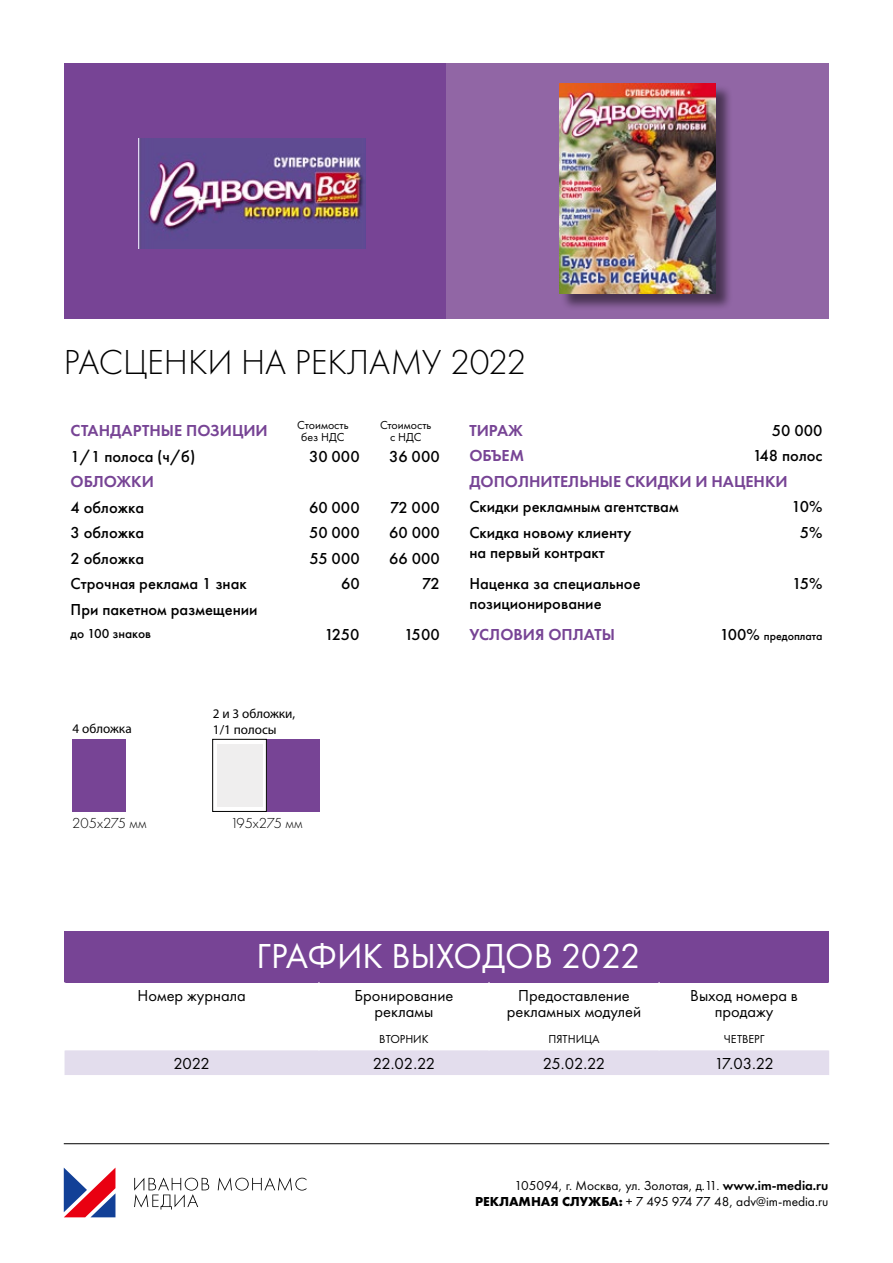
<style>
.page{position:relative;width:893px;height:1263px;background:#fff}
.page>*{position:absolute;margin:0;border:0;box-sizing:border-box;transform-origin:0 0}
.t1{font:300 36px "Futura PT";color:#000}
.t2{font:36px "Futura PT";color:#fff}
.t3{font:500 16.5px/19.8px "Futura PT";color:#000}
.t4{font:16.5px/16.5px "Futura PT";color:#000;text-align:center}
.t5{font:600 16.5px "Futura PT";color:#774495}
.t6{font:300 15px "Futura PT";color:#000}
.t7{font:13.5px/16.2px "Futura PT";color:#000;text-align:right}
.t8{font:500 13.5px "Futura PT";color:#000}
.t9{font:13.2px/15.8px "Myriad Pro";color:#000}
.t10{font:12px/12px "Futura PT";color:#000;text-align:center}
.t11{font:500 12px "Futura PT";color:#000}
.s1{font-size:16.5px}
.s2{font-weight:600}
.s3{font-weight:700}
</style>
<div class="page">
<div style="left:64px;top:64px;width:382px;height:255px;background:#774495"></div>
<div style="left:446px;top:64px;width:383px;height:255px;background:#9166a5"></div>
<img style="left:138px;top:138px;width:228px;height:111px">
<div style="left:560px;top:84px;width:173px;height:227px;background:#000;opacity:.5"></div>
<img style="left:559px;top:84px;width:156px;height:210px">
<div style="left:73px;top:739px;width:53px;height:72px;background:#774495"></div>
<div style="left:266px;top:739px;width:54px;height:72px;background:#774495"></div>
<div style="left:217px;top:744px;width:45px;height:63px;background:#efeeee"></div>
<div style="left:65px;top:931px;width:764px;height:51px;background:#774495"></div>
<div style="left:64px;top:1050px;width:765px;height:25px;background:#e3dded"></div>
<svg style="left:64px;top:1168px;width:51px;height:49px"></svg>
<svg style="left:218px;top:1177px;width:88px;height:14px"></svg>
<svg style="left:134px;top:1177px;width:75px;height:32px"></svg>
<hr style="left:64px;top:1143px;width:765px;height:1px;background:#000">
<h1 class="t1" style="left:64px;top:342px;width:464px">РАСЦЕНКИ НА РЕКЛАМУ 2022</h1>
<p class="t5" style="left:71px;top:420px;width:199px">СТАНДАРТНЫЕ ПОЗИЦИИ</p>
<p class="t10" style="left:297px;top:419px;width:53px">Стоимость без НДС</p>
<p class="t10" style="left:380px;top:419px;width:53px">Стоимость с НДС</p>
<p class="t3" style="left:71px;top:446px;width:126px">1/1 полоса (ч/б)</p>
<p class="t3" style="left:309px;top:446px;width:52px">30 000</p>
<p class="t3" style="left:389px;top:446px;width:52px">36 000</p>
<p class="t5" style="left:71px;top:471px;width:85px">ОБЛОЖКИ</p>
<p class="t3" style="left:71px;top:497px;width:75px">4 обложка</p>
<p class="t3" style="left:309px;top:497px;width:52px">60 000</p>
<p class="t3" style="left:390px;top:497px;width:51px">72 000</p>
<p class="t3" style="left:71px;top:523px;width:75px">3 обложка</p>
<p class="t3" style="left:309px;top:523px;width:52px">50 000</p>
<p class="t3" style="left:389px;top:523px;width:52px">60 000</p>
<p class="t3" style="left:71px;top:548px;width:75px">2 обложка</p>
<p class="t3" style="left:309px;top:548px;width:52px">55 000</p>
<p class="t3" style="left:389px;top:548px;width:52px">66 000</p>
<p class="t3" style="left:71px;top:574px;width:178px">Строчная реклама 1 знак</p>
<p class="t3" style="left:341px;top:574px;width:20px">60</p>
<p class="t3" style="left:422px;top:574px;width:19px">72</p>
<p class="t3" style="left:71px;top:599px;width:189px">При пакетном размещении</p>
<p class="t8" style="left:71px;top:625px;width:82px">до 100 знаков</p>
<p class="t3" style="left:325px;top:625px;width:37px">1250</p>
<p class="t3" style="left:404px;top:625px;width:37px">1500</p>
<p class="t9" style="left:73px;top:721px;width:61px">4 обложка</p>
<p class="t9" style="left:213px;top:706px;width:84px">2 и 3 обложки,<br>1/1 полосы</p>
<p class="t5" style="left:469px;top:420px;width:55px">ТИРАЖ</p>
<p class="t3" style="left:772px;top:420px;width:52px">50 000</p>
<p class="t5" style="left:469px;top:445px;width:56px">ОБЪЕМ</p>
<p class="t3" style="left:753px;top:446px;width:71px">148 полос</p>
<p class="t5" style="left:469px;top:471px;width:320px">ДОПОЛНИТЕЛЬНЫЕ СКИДКИ И НАЦЕНКИ</p>
<p class="t3" style="left:469px;top:497px;width:211px">Скидки рекламным агентствам</p>
<p class="t3" style="left:792px;top:497px;width:32px">10%</p>
<p class="t3" style="left:469px;top:522px;width:164px">Cкидка новому клиенту на первый контракт</p>
<p class="t3" style="left:800px;top:522px;width:24px">5%</p>
<p class="t3" style="left:469px;top:573px;width:173px">Наценка за специальное позиционирование</p>
<p class="t3" style="left:792px;top:573px;width:32px">15%</p>
<p class="t5" style="left:469px;top:624px;width:147px">УСЛОВИЯ ОПЛАТЫ</p>
<p class="t11" style="left:720px;top:628px;width:104px"><span class="s1">100%</span> предоплата</p>
<p class="t6" style="left:72px;top:814px;width:76px">205x275 мм</p>
<p class="t6" style="left:230px;top:814px;width:74px">195x275 мм</p>
<h1 class="t2" style="left:257px;top:934px;width:386px">ГРАФИК ВЫХОДОВ 2022</h1>
<p class="t4" style="left:138px;top:987px;width:110px">Номер журнала</p>
<p class="t4" style="left:354px;top:987px;width:101px">Бронирование рекламы</p>
<p class="t4" style="left:507px;top:987px;width:136px">Предоставление рекламных модулей</p>
<p class="t4" style="left:690px;top:987px;width:109px">Выход номера в продажу</p>
<p class="t10" style="left:379px;top:1032px;width:51px">ВТОРНИК</p>
<p class="t10" style="left:548px;top:1032px;width:53px">ПЯТНИЦА</p>
<p class="t10" style="left:724px;top:1032px;width:42px">ЧЕТВЕРГ</p>
<p class="t4" style="left:173px;top:1055px;width:38px">2022</p>
<p class="t4" style="left:373px;top:1055px;width:64px">22.02.22</p>
<p class="t4" style="left:543px;top:1055px;width:64px">25.02.22</p>
<p class="t4" style="left:714px;top:1055px;width:61px">17.03.22</p>
<p class="t7" style="left:475px;top:1177px;width:355px">105094, г. Москва, ул. Золотая, д.11. <span class="s2">www.im-media.ru<br></span><span class="s3">РЕКЛАМНАЯ СЛУЖБА:</span> + 7 495 974 77 48, adv@im-media.ru</p>
</div>
